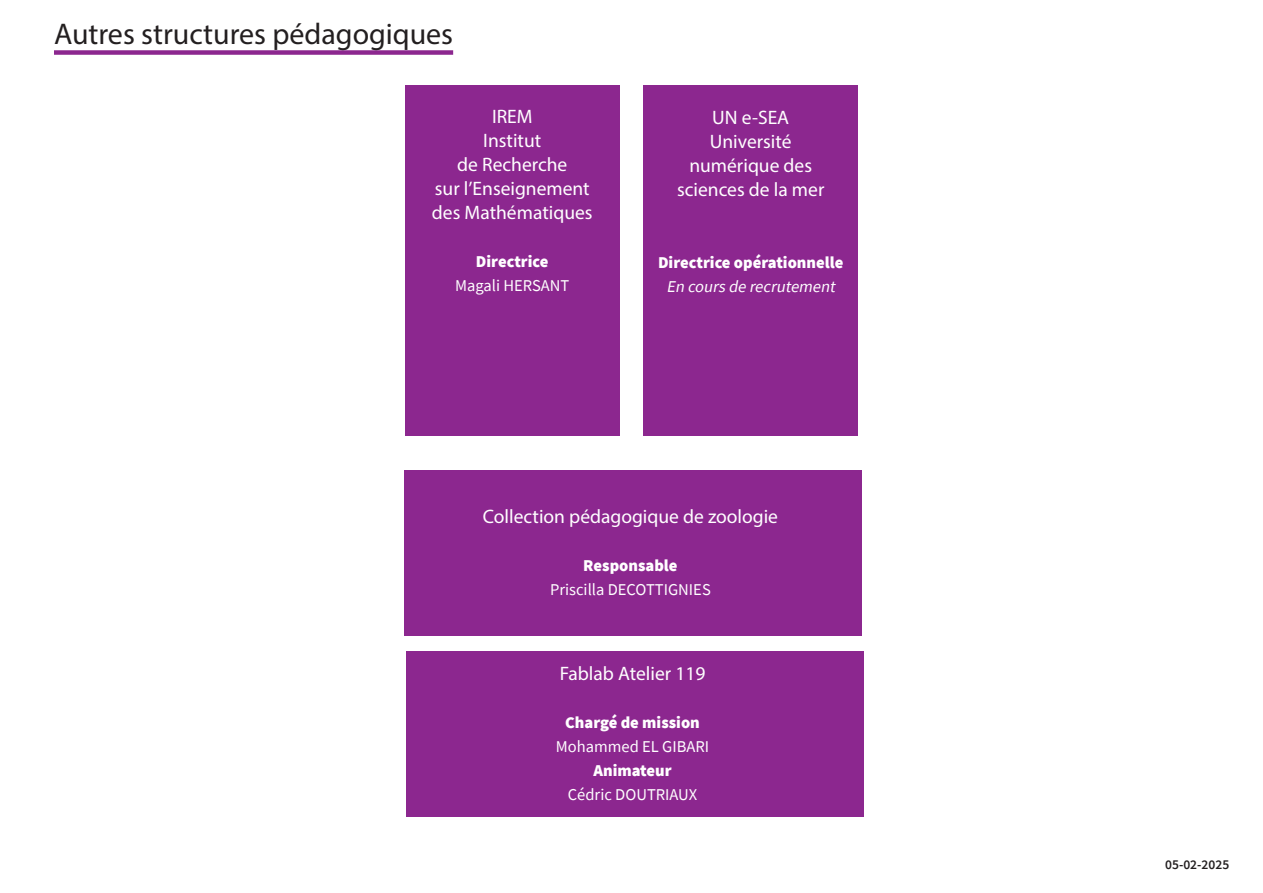
<style>
.page{position:relative;width:1263px;height:893px;background:#fff}
.page>*{position:absolute;margin:0;border:0;box-sizing:border-box;transform-origin:0 0}
.t1{font:30px "Myriad Pro";color:#231f20}
.t2{font:19.5px/24px "Myriad Pro";color:#fff;text-align:center}
.t3{font:900 16.5px "Source Sans Pro";color:#fff}
.t4{font:16.5px "Source Sans Pro";color:#fff}
.t5{font:italic 16.5px "Source Sans Pro";color:#fff}
.t6{font:600 13.5px "Source Sans Pro";color:#231f20}
</style>
<div class="page">
<div style="left:405px;top:85px;width:215px;height:351px;background:#8c278f"></div>
<div style="left:643px;top:85px;width:215px;height:351px;background:#8c278f"></div>
<div style="left:404px;top:470px;width:457px;height:166px;background:#8c278f"></div>
<div style="left:406px;top:651px;width:457px;height:165px;background:#8c278f"></div>
<div style="left:54px;top:50px;width:399px;height:5px;background:#8c278f"></div>
<h1 class="t1" style="left:54px;top:15px;width:401px">Autres structures pédagogiques</h1>
<p class="t2" style="left:432px;top:104px;width:162px">IREM<br>Institut<br>de Recherche<br>sur l’Enseignement des Mathématiques</p>
<p class="t3" style="left:476px;top:250px;width:74px">Directrice</p>
<p class="t4" style="left:455px;top:275px;width:116px">Magali HERSANT</p>
<p class="t2" style="left:677px;top:105px;width:149px">UN e-SEA<br>Université numérique des sciences de la mer</p>
<p class="t3" style="left:658px;top:251px;width:187px">Directrice opérationnelle</p>
<p class="t5" style="left:666px;top:276px;width:174px">En cours de recrutement</p>
<p class="t2" style="left:483px;top:504px;width:297px">Collection pédagogique de zoologie</p>
<p class="t3" style="left:583px;top:554px;width:96px">Responsable</p>
<p class="t4" style="left:550px;top:579px;width:162px">Priscilla DECOTTIGNIES</p>
<p class="t2" style="left:560px;top:661px;width:147px">Fablab Atelier 119</p>
<p class="t3" style="left:565px;top:711px;width:136px">Chargé de mission</p>
<p class="t4" style="left:556px;top:736px;width:155px">Mohammed EL GIBARI</p>
<p class="t3" style="left:593px;top:759px;width:80px">Animateur</p>
<p class="t4" style="left:568px;top:784px;width:131px">Cédric DOUTRIAUX</p>
<p class="t6" style="left:1165px;top:856px;width:66px">05-02-2025</p>
</div>
